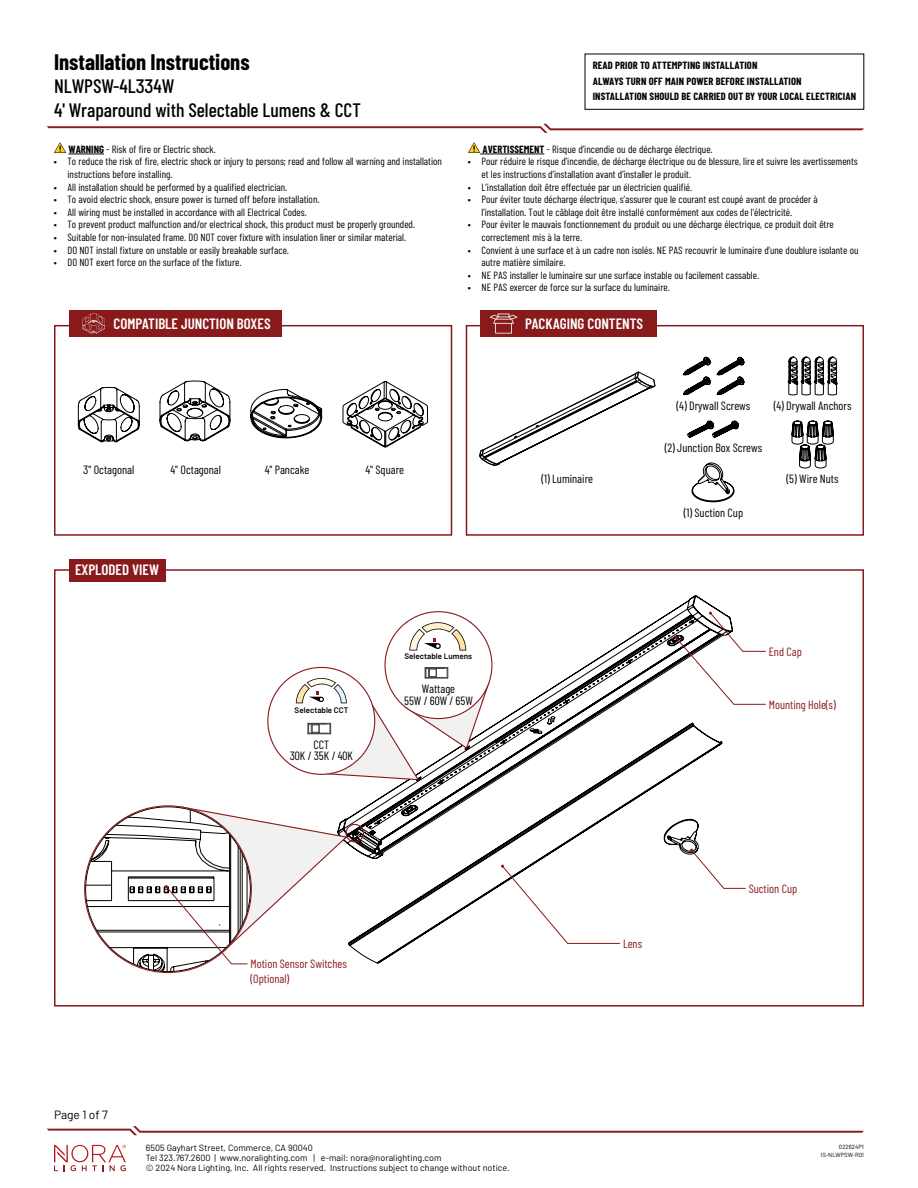
<style>
.page{position:relative;width:918px;height:1188px;background:#fff}
.page>*{position:absolute;margin:0;border:0;box-sizing:border-box;transform-origin:0 0}
.t1{font:700 22.5px "Barlow Condensed";color:#000}
.t2{font:500 19.5px/23.4px "Barlow Condensed";color:#000}
.t3{font:600 15px "Barlow Condensed";color:#fff}
.t4{font:12px "Barlow Condensed";color:#000}
.t5{font:12px/14.4px "Barlow Condensed";color:#891a1c}
.t6{font:12px "Barlow";color:#000}
.t7{font:10.5px/12.6px "Barlow Condensed";color:#000}
.t8{font:700 10.5px/15.6px "Barlow Condensed";letter-spacing:.01em;color:#000}
.t9{font:9px/9.9px "Barlow";color:#000}
.t10{font:600 8.1px "Barlow";color:#000}
.t11{font:6px/8.7px "Barlow";color:#000;text-align:right}
.s1{font-weight:700}
</style>
<div class="page">
<div style="left:54px;top:325px;width:398px;height:211px;border:2px solid #891a1c"></div>
<div style="left:69px;top:310px;width:213px;height:28px;background:#891a1c"></div>
<svg style="left:83px;top:314px;width:22px;height:20px"></svg>
<div style="left:466px;top:325px;width:398px;height:211px;border:2px solid #891a1c"></div>
<div style="left:481px;top:310px;width:176px;height:28px;background:#891a1c"></div>
<svg style="left:490px;top:314px;width:27px;height:20px"></svg>
<div style="left:54px;top:569px;width:810px;height:438px;border:2px solid #891a1c"></div>
<div style="left:69px;top:559px;width:96px;height:22px;background:#891a1c"></div>
<svg style="left:47px;top:124px;width:817px;height:9px"></svg>
<svg style="left:47px;top:1126px;width:817px;height:9px"></svg>
<svg style="left:54px;top:1145px;width:72px;height:26px"></svg>
<div style="left:585px;top:54px;width:279px;height:56px;border:1px solid #000"></div>
<hr style="left:68px;top:154px;width:36px;height:1px;background:#000">
<svg style="left:54px;top:142px;width:12px;height:11px"></svg>
<hr style="left:480px;top:154px;width:64px;height:1px;background:#000">
<svg style="left:468px;top:142px;width:12px;height:11px"></svg>
<svg style="left:78px;top:387px;width:61px;height:55px"></svg>
<svg style="left:160px;top:381px;width:70px;height:60px"></svg>
<svg style="left:251px;top:389px;width:71px;height:49px"></svg>
<svg style="left:343px;top:381px;width:85px;height:66px"></svg>
<svg style="left:349px;top:596px;width:374px;height:367px"></svg>
<div style="left:346px;top:824px;width:18px;height:18px;border:1px solid #891a1c;border-radius:50%"></div>
<div style="left:623px;top:940px;width:19px;height:8px;background:#fff"></div>
<svg style="left:86px;top:806px;width:263px;height:166px"></svg>
<svg style="left:501px;top:865px;width:119px;height:79px"></svg>
<svg style="left:664px;top:819px;width:82px;height:70px"></svg>
<svg style="left:675px;top:612px;width:91px;height:93px"></svg>
<div style="left:385px;top:612px;width:107px;height:107px;background:#fff;border-radius:50%"></div>
<svg style="left:409px;top:622px;width:57px;height:29px"></svg>
<svg style="left:296px;top:667px;width:196px;height:114px"></svg>
<svg style="left:479px;top:372px;width:177px;height:94px"></svg>
<svg style="left:788px;top:357px;width:49px;height:38px"></svg>
<svg style="left:683px;top:357px;width:27px;height:38px"></svg>
<svg style="left:717px;top:357px;width:27px;height:38px"></svg>
<svg style="left:688px;top:421px;width:50px;height:16px"></svg>
<svg style="left:792px;top:420px;width:41px;height:48px"></svg>
<svg style="left:692px;top:463px;width:42px;height:39px"></svg>
<h1 class="t1" style="left:54px;top:48px;width:197px">Installation Instructions</h1>
<h2 class="t2" style="left:54px;top:74px;width:308px">NLWPSW-4L334W<br>4' Wraparound with Selectable Lumens &amp; CCT</h2>
<p class="t7" style="left:68px;top:143px;width:149px"><span class="s1">WARNING</span> - Risk of fire or Electric shock.</p>
<p class="t7" style="left:68px;top:155px;width:376px;text-indent:-14px">• To reduce the risk of fire, electric shock or injury to persons; read and follow all warning and installation instructions before installing.</p>
<p class="t7" style="left:54px;top:180px;width:235px">• All installation should be performed by a qualified electrician.</p>
<p class="t7" style="left:54px;top:193px;width:267px">• To avoid electric shock, ensure power is turned off before installation.</p>
<p class="t7" style="left:54px;top:206px;width:254px">• All wiring must be installed in accordance with all Electrical Codes.</p>
<p class="t7" style="left:54px;top:218px;width:363px">• To prevent product malfunction and/or electrical shock, this product must be properly grounded.</p>
<p class="t7" style="left:54px;top:231px;width:354px">• Suitable for non-insulated frame. DO NOT cover fixture with insulation liner or similar material.</p>
<p class="t7" style="left:54px;top:243px;width:237px">• DO NOT install fixture on unstable or easily breakable surface.</p>
<p class="t7" style="left:54px;top:256px;width:189px">• DO NOT exert force on the surface of the fixture.</p>
<p class="t8" style="left:593px;top:57px;width:265px">READ PRIOR TO ATTEMPTING INSTALLATION<br>ALWAYS TURN OFF MAIN POWER BEFORE INSTALLATION<br>INSTALLATION SHOULD BE CARRIED OUT BY YOUR LOCAL ELECTRICIAN</p>
<p class="t7" style="left:482px;top:143px;width:232px"><span class="s1">AVERTISSEMENT</span> - Risque d’incendie ou de décharge électrique.</p>
<p class="t7" style="left:482px;top:155px;width:378px;text-indent:-14px">• Pour réduire le risque d’incendie, de décharge électrique ou de blessure, lire et suivre les avertissements et les instructions d’installation avant d’installer le produit.</p>
<p class="t7" style="left:468px;top:180px;width:226px">• L’installation doit être effectuée par un électricien qualifié.</p>
<p class="t7" style="left:482px;top:193px;width:338px;text-indent:-14px">• Pour éviter toute décharge électrique, s’assurer que le courant est coupé avant de procéder à l’installation. Tout le câblage doit être installé conformément aux codes de l’électricité.</p>
<p class="t7" style="left:482px;top:218px;width:354px;text-indent:-14px">• Pour éviter le mauvais fonctionnement du produit ou une décharge électrique, ce produit doit être correctement mis à la terre.</p>
<p class="t7" style="left:482px;top:243px;width:379px;text-indent:-14px">• Convient à une surface et à un cadre non isolés. NE PAS recouvrir le luminaire d’une doublure isolante ou autre matière similaire.</p>
<p class="t7" style="left:468px;top:269px;width:293px">• NE PAS installer le luminaire sur une surface instable ou facilement cassable.</p>
<p class="t7" style="left:468px;top:281px;width:203px">• NE PAS exercer de force sur la surface du luminaire.</p>
<h3 class="t3" style="left:114px;top:315px;width:159px">COMPATIBLE JUNCTION BOXES</h3>
<h3 class="t3" style="left:525px;top:315px;width:120px">PACKAGING CONTENTS</h3>
<p class="t4" style="left:83px;top:462px;width:52px">3" Octagonal</p>
<p class="t4" style="left:171px;top:462px;width:52px">4" Octagonal</p>
<p class="t4" style="left:265px;top:462px;width:46px">4" Pancake</p>
<p class="t4" style="left:365px;top:462px;width:40px">4" Square</p>
<h3 class="t3" style="left:75px;top:561px;width:86px">EXPLODED VIEW</h3>
<p class="t4" style="left:541px;top:471px;width:53px">(1) Luminaire</p>
<p class="t4" style="left:677px;top:398px;width:75px">(4) Drywall Screws</p>
<p class="t4" style="left:774px;top:398px;width:79px">(4) Drywall Anchors</p>
<p class="t4" style="left:665px;top:440px;width:99px">(2) Junction Box Screws</p>
<p class="t4" style="left:787px;top:471px;width:54px">(5) Wire Nuts</p>
<p class="t4" style="left:684px;top:505px;width:61px">(1) Suction Cup</p>
<p class="t10" style="left:295px;top:705px;width:55px">Selectable CCT</p>
<p class="t4" style="left:313px;top:737px;width:17px">CCT</p>
<p class="t4" style="left:290px;top:749px;width:65px">30K / 35K / 40K</p>
<p class="t10" style="left:405px;top:651px;width:69px">Selectable Lumens</p>
<p class="t4" style="left:422px;top:682px;width:35px">Wattage</p>
<p class="t4" style="left:404px;top:693px;width:70px">55W / 60W / 65W</p>
<p class="t5" style="left:769px;top:644px;width:35px">End Cap</p>
<p class="t5" style="left:769px;top:697px;width:68px">Mounting Hole(s)</p>
<p class="t5" style="left:251px;top:957px;width:98px">Motion Sensor Switches (Optional)</p>
<p class="t5" style="left:623px;top:936px;width:21px">Lens</p>
<p class="t5" style="left:749px;top:881px;width:50px">Suction Cup</p>
<p class="t6" style="left:54px;top:1107px;width:55px">Page 1 of 7</p>
<p class="t9" style="left:146px;top:1142px;width:366px">6505 Gayhart Street, Commerce, CA 90040<br>Tel 323.767.2600 | www.noralighting.com | e-mail: nora@noralighting.com<br>© 2024 Nora Lighting, Inc. All rights reserved. Instructions subject to change without notice.</p>
<p class="t11" style="left:821px;top:1142px;width:45px">022624P1<br>IS-NLWPSW-R01</p>
</div>
